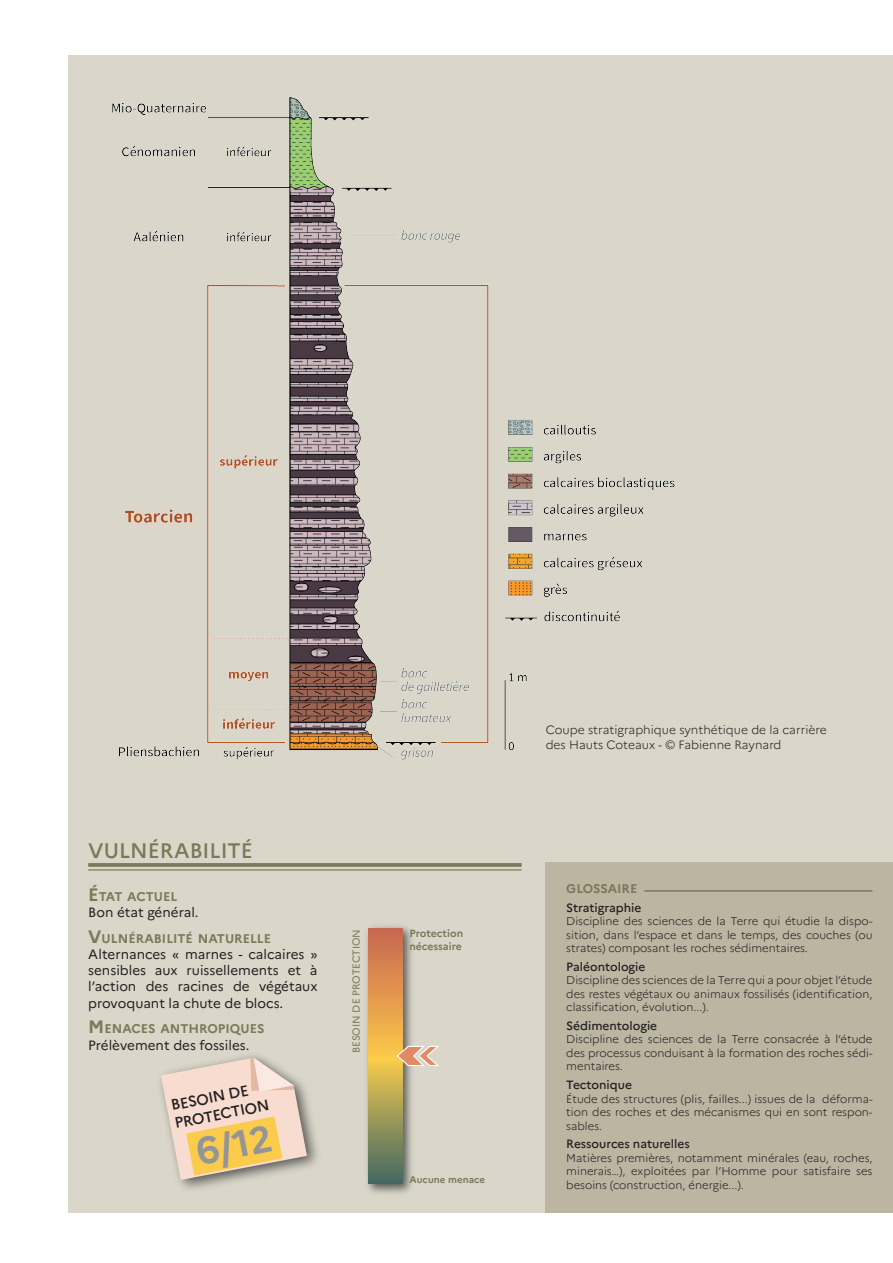
<style>
.page{position:relative;width:893px;height:1263px;background:#fff}
.page>*{position:absolute;margin:0;border:0;box-sizing:border-box;transform-origin:0 0}
.t1{font:700 37.5px "Marianne";color:#939598}
.t2{font:500 21px "Marianne";color:#7c7859}
.t3{font:500 15px/18px "Marianne";color:#231f20}
.t4{font:13.5px/16.2px "Marianne";color:#231f20;text-align:justify}
.t5{font:700 12.6px "Marianne";color:#7c7859}
.t6{font:300 12px/14.4px "Marianne";color:#231f20}
.t7{font:500 12px "Marianne";color:#231f20}
.t8{font:300 11.25px/13.5px "Marianne";color:#231f20;text-align:justify}
.t9{font:700 10.5px/12.6px "Marianne";letter-spacing:-.005em;color:#7c7859}
.t10{font:10.2px "Marianne";color:#7c7859}
.t11{font:700 9.75px "Marianne";color:#7c7859}
.s1{font-size:18px}
</style>
<div class="page">
<div style="left:68px;top:55px;width:825px;height:1158px;background:#dad7ca"></div>
<hr style="left:88px;top:863px;width:434px;height:4px;background:#837f61">
<hr style="left:88px;top:869px;width:434px;height:1px;background:#7c7859">
<div style="left:546px;top:862px;width:347px;height:351px;background:#bbb5a2"></div>
<img style="left:112px;top:97px;width:563px;height:663px">
<img style="left:367px;top:926px;width:45px;height:267px">
<svg style="left:369px;top:928px;width:34px;height:255px;background:#be9752"></svg>
<svg style="left:396px;top:1045px;width:43px;height:22px"></svg>
<hr style="left:644px;top:890px;width:228px;height:2px;background:#7c7859">
<img style="left:160px;top:1055px;width:158px;height:134px">
<svg style="left:161px;top:1058px;width:146px;height:122px"></svg>
<h2 class="t2" style="left:88px;top:834px;width:166px">VULNÉRABILITÉ</h2>
<p class="t5" style="left:88px;top:886px;width:91px"><span class="s1">É</span>TAT ACTUEL</p>
<p class="t4" style="left:88px;top:903px;width:112px">Bon état général.</p>
<p class="t5" style="left:88px;top:928px;width:184px"><span class="s1">V</span>ULNÉRABILITÉ NATURELLE</p>
<p class="t4" style="left:88px;top:945px;width:231px">Alternances « marnes - calcaires » sensibles aux ruissellements et à l’action des racines de végétaux provoquant la chute de blocs.</p>
<p class="t5" style="left:88px;top:1019px;width:177px"><span class="s1">M</span> ENACES ANTHROPIQUES</p>
<p class="t4" style="left:88px;top:1035px;width:163px">Prélèvement des fossiles.</p>
<h3 class="t3" style="left:169px;top:1095px;width:98px;rotate:-11deg">BESOIN DE<br>PROTECTION</h3>
<h1 class="t1" style="left:191px;top:1123px;width:78px;rotate:-11deg">6/12</h1>
<p class="t10" style="left:348px;top:1053px;width:126px;rotate:-90deg">BESOIN DE PROTECTION</p>
<p class="t9" style="left:409px;top:926px;width:55px">Protection nécessaire</p>
<p class="t11" style="left:409px;top:1171px;width:77px">Aucune menace</p>
<p class="t6" style="left:546px;top:722px;width:283px">Coupe stratigraphique synthétique de la carrière des Hauts Coteaux - © Fabienne Raynard</p>
<p class="t5" style="left:566px;top:879px;width:73px">GLOSSAIRE</p>
<p class="t7" style="left:566px;top:898px;width:77px">Stratigraphie</p>
<p class="t8" style="left:566px;top:913px;width:308px">Discipline des sciences de la Terre qui étudie la dispo&shy;sition, dans l’espace et dans le temps, des couches (ou strates) composant les roches sédimentaires.</p>
<p class="t7" style="left:566px;top:957px;width:81px">Paléontologie</p>
<p class="t8" style="left:566px;top:972px;width:308px">Discipline des sciences de la Terre qui a pour objet l’étude des restes végétaux ou animaux fossilisés (identification, classification, évolution...).</p>
<p class="t7" style="left:566px;top:1016px;width:92px">Sédimentologie</p>
<p class="t8" style="left:566px;top:1032px;width:308px">Discipline des sciences de la Terre consacrée à l’étude des processus conduisant à la formation des roches sédi&shy;mentaires.</p>
<p class="t7" style="left:566px;top:1075px;width:67px">Tectonique</p>
<p class="t8" style="left:566px;top:1091px;width:308px">Étude des structures (plis, failles...) issues de la déforma&shy;tion des roches et des mécanismes qui en sont respon&shy;sables.</p>
<p class="t7" style="left:566px;top:1135px;width:125px">Ressources naturelles</p>
<p class="t8" style="left:566px;top:1150px;width:308px">Matières premières, notamment minérales (eau, roches, minerais…), exploitées par l’Homme pour satisfaire ses besoins (construction, énergie...).</p>
</div>
